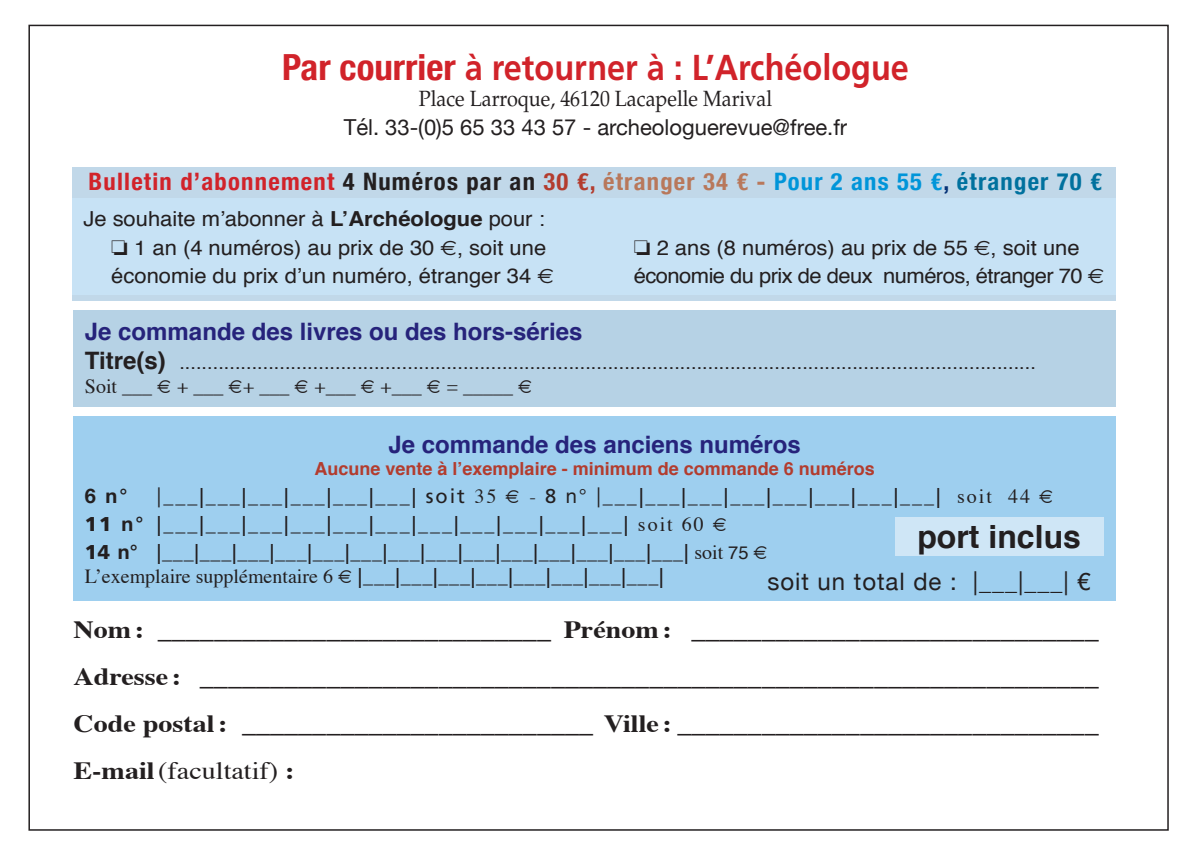
<style>
.page{position:relative;width:1191px;height:851px;background:#fff}
.page>*{position:absolute;margin:0;border:0;box-sizing:border-box;transform-origin:0 0}
.t1{font:700 36px "Frutiger";color:#d1232a;scale:.9 1}
.t2{font:700 32px "Helvetica";color:#231f20}
.t3{font:700 24.8px "Times";color:#231f20;scale:1.13 1}
.t4{font:24.8px "Times";color:#231f20;scale:1.13 1}
.t5{font:700 condensed 24px "Helvetica Neue";letter-spacing:.05em;color:#d1232a}
.t6{font:700 24px "Helvetica";color:#26237b}
.t7{font:24px "Helvetica Neue";letter-spacing:.04em;color:#231f20}
.t8{font:22px "Helvetica Neue";color:#231f20}
.t9{font:22px "Palatino";color:#231f20;scale:.9 1}
.t10{font:20.6px "Helvetica";color:#231f20;scale:1.06 1}
.t11{font:20.6px "Helvetica";letter-spacing:-.025em;color:#231f20;scale:1.06 1}
.t12{font:20px "Frutiger";color:#231f20}
.t13{font:20px "Helvetica";color:#231f20}
.t14{font:20px "Times";color:#231f20}
.t15{font:700 20px "Helvetica Neue";color:#231f20}
.t16{font:700 18px "Helvetica";color:#b33c2e}
.s1{font-family:"Helvetica Neue";font-stretch:condensed}
.s2{color:#231f20}
.s3{color:#b33c2e}
.s4{color:#b8785b}
.s5{color:#0095d9}
.s6{color:#053276}
.s7{color:#00719e}
.s8{font-weight:700}
.s9{font-family:"Euro Sans"}
.s10{font-weight:700;font-size:24px}
.s11{font-family:"Helvetica Neue"}
.s12{font-family:"Times"}
.s13{font-weight:900}
.s14{font-family:"Helvetica Neue";font-weight:700}
.s15{font-family:"Helvetica";font-size:18.2px}
</style>
<div class="page">
<div style="left:72px;top:167px;width:1043px;height:133px;background:#c1d8e9"></div>
<div style="left:72px;top:199px;width:1043px;height:96px;background:#c7e2f5"></div>
<div style="left:74px;top:416px;width:1041px;height:185px;background:#9ecfef"></div>
<div style="left:895px;top:517px;width:208px;height:38px;background:#cfe6f6"></div>
<div style="left:74px;top:310px;width:1041px;height:96px;background:#b6d2e5"></div>
<p class="t1" style="left:282px;top:46px;width:698px"><span class="s1">Par courrier</span> à retourner à : L’Archéologue</p>
<p class="t9" style="left:419px;top:86px;width:394px">Place Larroque, 46120 Lacapelle Marival</p>
<p class="t8" style="left:344px;top:111px;width:505px">Tél. 33-(0)5 65 33 43 57 - archeologuerevue@free.fr</p>
<p class="t5" style="left:89px;top:162px;width:1015px">Bulletin d’abonnement <span class="s2">4 Numéros par an</span> <span class="s3">30 €,</span> <span class="s4">étranger 34 € -</span> <span class="s5">Pour 2 ans 55 €</span><span class="s6">,</span> <span class="s7">étranger 70 €</span></p>
<p class="t10" style="left:83px;top:202px;width:437px">Je souhaite m’abonner à <span class="s8">L’Archéologue</span> pour :</p>
<p class="t10" style="left:111px;top:231px;width:412px">❏ 1 an (4 numéros) au prix de 30 <span class="s9">€</span>, soit une</p>
<p class="t10" style="left:111px;top:260px;width:419px">économie du prix d’un numéro, étranger 34 <span class="s9">€</span></p>
<p class="t10" style="left:634px;top:231px;width:422px">❏ 2 ans (8 numéros) au prix de 55 <span class="s9">€</span>, soit une</p>
<p class="t11" style="left:634px;top:260px;width:445px">économie du prix de deux numéros, étranger 70 <span class="s9">€</span></p>
<p class="t6" style="left:85px;top:312px;width:499px">Je commande des livres ou des hors-séries</p>
<p class="t13" style="left:85px;top:346px;width:952px"><span class="s10">Titre(s)</span> ..........................................................................................................................................................</p>
<p class="t14" style="left:85px;top:367px;width:449px">Soit ___ € + ___ €+ ___ € +___ € +___ € = _____ €</p>
<p class="t6" style="left:388px;top:425px;width:414px">Je commande des anciens numéros</p>
<p class="t16" style="left:314px;top:453px;width:562px">Aucune vente à l’exemplaire - minimum de commande 6 numéros</p>
<p class="t15" style="left:85px;top:479px;width:44px">6 n°</p>
<p class="t12" style="left:157px;top:484px;width:898px"><span class="s11">|</span>___|___|___|___|___|___| soit <span class="s12">35 € -</span> 8 <span class="s11">n° |</span>___|___|___|___|___|___|___|___| <span class="s12">soit 44 €</span></p>
<p class="t12" style="left:85px;top:512px;width:644px"><span class="s13">11</span> <span class="s14">n°</span> |___|___|___|___|___|___|___|___|___|___|___| <span class="s12">soit 60 €</span></p>
<p class="t12" style="left:85px;top:540px;width:685px"><span class="s13">14</span> <span class="s14">n°</span> |___|___|___|___|___|___|___|___|___|___|___|___|___|___| <span class="s12">soit</span> <span class="s15">75</span> <span class="s12">€</span></p>
<p class="t12" style="left:85px;top:564px;width:580px"><span class="s12">L’exemplaire supplémentaire 6 €</span> |___|___|___|___|___|___|___|___|</p>
<p class="t2" style="left:917px;top:511px;width:165px">port inclus</p>
<p class="t7" style="left:767px;top:564px;width:325px">soit un total de : |___|___| €</p>
<p class="t3" style="left:74px;top:605px;width:908px">Nom: ____________________________ Prénom: _____________________________</p>
<p class="t3" style="left:74px;top:652px;width:908px">Adresse : ________________________________________________________________</p>
<p class="t3" style="left:74px;top:699px;width:908px">Code postal: _________________________ Ville : ______________________________</p>
<p class="t4" style="left:74px;top:747px;width:197px"><span class="s8">E-mail</span>(facultatif) <span class="s8">:</span></p>
</div>
